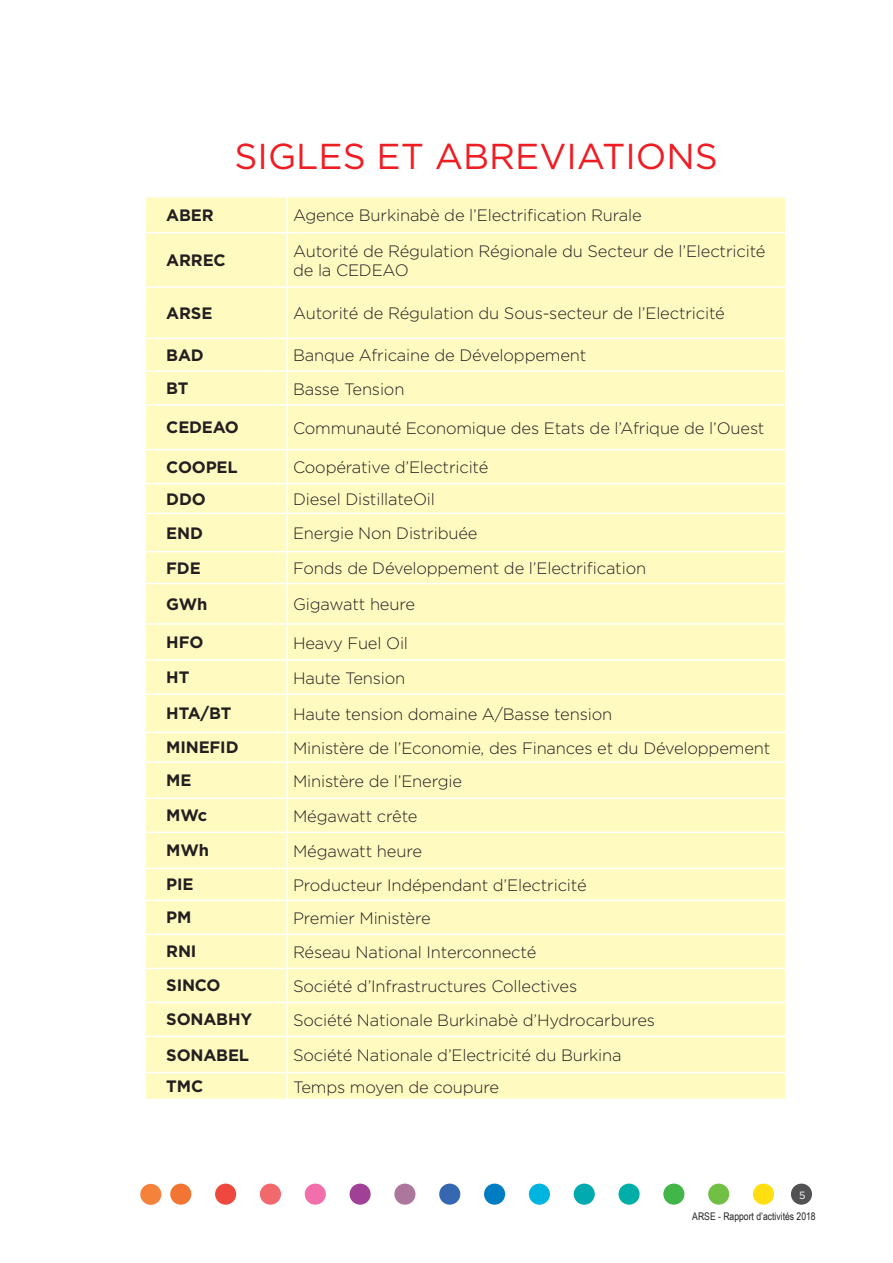
<style>
.page{position:relative;width:893px;height:1263px;background:#fff}
.page>*{position:absolute;margin:0;border:0;box-sizing:border-box;transform-origin:0 0}
.t1{font:36px "Gotham";color:#ee1d23}
.t2{font:300 16.5px/19.8px "Gotham";letter-spacing:-.01em;color:#231f20}
.t3{font:700 16.5px "Gotham";letter-spacing:-.01em;color:#231f20}
.t4{font:10.5px "Arial Narrow";color:#231f20}
.t5{font:10.5px "Gotham";color:#fff}
</style>
<div class="page">
<div style="left:791px;top:1183px;width:21px;height:22px;background:#525154;border-radius:50%"></div>
<div style="left:170px;top:1183px;width:21px;height:22px;background:#f37533;border-radius:50%"></div>
<div style="left:215px;top:1183px;width:21px;height:22px;background:#ef483f;border-radius:50%"></div>
<div style="left:260px;top:1183px;width:21px;height:22px;background:#f1686d;border-radius:50%"></div>
<div style="left:305px;top:1183px;width:21px;height:22px;background:#f16fab;border-radius:50%"></div>
<div style="left:350px;top:1183px;width:21px;height:22px;background:#a14097;border-radius:50%"></div>
<div style="left:394px;top:1183px;width:21px;height:22px;background:#ad779d;border-radius:50%"></div>
<div style="left:439px;top:1183px;width:21px;height:22px;background:#3668b2;border-radius:50%"></div>
<div style="left:484px;top:1183px;width:21px;height:22px;background:#007cc3;border-radius:50%"></div>
<div style="left:529px;top:1183px;width:21px;height:22px;background:#00b4e0;border-radius:50%"></div>
<div style="left:574px;top:1183px;width:21px;height:22px;background:#00aaaf;border-radius:50%"></div>
<div style="left:618px;top:1183px;width:22px;height:22px;background:#00aea8;border-radius:50%"></div>
<div style="left:663px;top:1183px;width:21px;height:22px;background:#42b649;border-radius:50%"></div>
<div style="left:708px;top:1183px;width:21px;height:22px;background:#71bf44;border-radius:50%"></div>
<div style="left:753px;top:1183px;width:21px;height:22px;background:#ffdf0f;border-radius:50%"></div>
<div style="left:140px;top:1184px;width:21px;height:21px;background:#f4823b;border-radius:50%"></div>
<div style="left:146px;top:198px;width:639px;height:901px;background:#fffac0"></div>
<hr style="left:286px;top:198px;width:2px;height:34px;background:#fff">
<hr style="left:145px;top:232px;width:142px;height:1px;background:#fff">
<hr style="left:287px;top:232px;width:500px;height:1px;background:#fff">
<hr style="left:286px;top:233px;width:2px;height:53px;background:#fff">
<hr style="left:145px;top:286px;width:142px;height:2px;background:#fff">
<hr style="left:287px;top:286px;width:500px;height:2px;background:#fff">
<hr style="left:286px;top:288px;width:2px;height:50px;background:#fff">
<hr style="left:145px;top:338px;width:142px;height:1px;background:#fff">
<hr style="left:287px;top:338px;width:500px;height:1px;background:#fff">
<hr style="left:286px;top:339px;width:2px;height:31px;background:#fff">
<hr style="left:145px;top:370px;width:142px;height:2px;background:#fff">
<hr style="left:287px;top:370px;width:500px;height:2px;background:#fff">
<hr style="left:286px;top:372px;width:2px;height:32px;background:#fff">
<hr style="left:145px;top:404px;width:142px;height:2px;background:#fff">
<hr style="left:287px;top:404px;width:500px;height:2px;background:#fff">
<hr style="left:286px;top:406px;width:2px;height:43px;background:#fff">
<hr style="left:145px;top:449px;width:142px;height:1px;background:#fff">
<hr style="left:287px;top:449px;width:500px;height:1px;background:#fff">
<hr style="left:286px;top:450px;width:2px;height:33px;background:#fff">
<hr style="left:145px;top:483px;width:142px;height:1px;background:#fff">
<hr style="left:287px;top:483px;width:500px;height:1px;background:#fff">
<hr style="left:286px;top:484px;width:2px;height:29px;background:#fff">
<hr style="left:145px;top:513px;width:142px;height:1px;background:#fff">
<hr style="left:287px;top:513px;width:500px;height:1px;background:#fff">
<hr style="left:286px;top:514px;width:2px;height:37px;background:#fff">
<hr style="left:145px;top:551px;width:142px;height:1px;background:#fff">
<hr style="left:287px;top:551px;width:500px;height:1px;background:#fff">
<hr style="left:286px;top:552px;width:2px;height:31px;background:#fff">
<hr style="left:145px;top:583px;width:142px;height:1px;background:#fff">
<hr style="left:287px;top:583px;width:500px;height:1px;background:#fff">
<hr style="left:286px;top:584px;width:2px;height:39px;background:#fff">
<hr style="left:145px;top:623px;width:142px;height:2px;background:#fff">
<hr style="left:287px;top:623px;width:500px;height:2px;background:#fff">
<hr style="left:286px;top:625px;width:2px;height:34px;background:#fff">
<hr style="left:145px;top:659px;width:142px;height:2px;background:#fff">
<hr style="left:287px;top:659px;width:500px;height:2px;background:#fff">
<hr style="left:286px;top:661px;width:2px;height:32px;background:#fff">
<hr style="left:145px;top:693px;width:142px;height:2px;background:#fff">
<hr style="left:287px;top:693px;width:500px;height:2px;background:#fff">
<hr style="left:286px;top:695px;width:2px;height:37px;background:#fff">
<hr style="left:145px;top:732px;width:142px;height:1px;background:#fff">
<hr style="left:287px;top:732px;width:500px;height:1px;background:#fff">
<hr style="left:286px;top:733px;width:2px;height:28px;background:#fff">
<hr style="left:145px;top:761px;width:142px;height:2px;background:#fff">
<hr style="left:287px;top:761px;width:500px;height:2px;background:#fff">
<hr style="left:286px;top:763px;width:2px;height:34px;background:#fff">
<hr style="left:145px;top:797px;width:142px;height:2px;background:#fff">
<hr style="left:287px;top:797px;width:500px;height:2px;background:#fff">
<hr style="left:286px;top:799px;width:2px;height:32px;background:#fff">
<hr style="left:145px;top:831px;width:142px;height:2px;background:#fff">
<hr style="left:287px;top:831px;width:500px;height:2px;background:#fff">
<hr style="left:286px;top:833px;width:2px;height:35px;background:#fff">
<hr style="left:145px;top:868px;width:142px;height:1px;background:#fff">
<hr style="left:287px;top:868px;width:500px;height:1px;background:#fff">
<hr style="left:286px;top:869px;width:2px;height:31px;background:#fff">
<hr style="left:145px;top:900px;width:142px;height:1px;background:#fff">
<hr style="left:287px;top:900px;width:500px;height:1px;background:#fff">
<hr style="left:286px;top:901px;width:2px;height:33px;background:#fff">
<hr style="left:145px;top:934px;width:142px;height:1px;background:#fff">
<hr style="left:287px;top:934px;width:500px;height:1px;background:#fff">
<hr style="left:286px;top:935px;width:2px;height:33px;background:#fff">
<hr style="left:145px;top:968px;width:142px;height:1px;background:#fff">
<hr style="left:287px;top:968px;width:500px;height:1px;background:#fff">
<hr style="left:286px;top:969px;width:2px;height:33px;background:#fff">
<hr style="left:145px;top:1002px;width:142px;height:1px;background:#fff">
<hr style="left:287px;top:1002px;width:500px;height:1px;background:#fff">
<hr style="left:286px;top:1003px;width:2px;height:33px;background:#fff">
<hr style="left:145px;top:1036px;width:142px;height:1px;background:#fff">
<hr style="left:287px;top:1036px;width:500px;height:1px;background:#fff">
<hr style="left:286px;top:1037px;width:2px;height:35px;background:#fff">
<hr style="left:145px;top:1072px;width:142px;height:1px;background:#fff">
<hr style="left:287px;top:1072px;width:500px;height:1px;background:#fff">
<hr style="left:286px;top:1073px;width:2px;height:26px;background:#fff">
<h1 class="t1" style="left:235px;top:133px;width:485px">SIGLES ET ABREVIATIONS</h1>
<p class="t3" style="left:166px;top:205px;width:49px">ABER</p>
<p class="t2" style="left:293px;top:205px;width:350px">Agence Burkinabè de l’Electrification Rurale</p>
<p class="t3" style="left:166px;top:251px;width:61px">ARREC</p>
<p class="t2" style="left:293px;top:240px;width:474px">Autorité de Régulation Régionale du Secteur de l’Electricité de la CEDEAO</p>
<p class="t3" style="left:166px;top:303px;width:48px">ARSE</p>
<p class="t2" style="left:293px;top:303px;width:433px">Autorité de Régulation du Sous-secteur de l’Electricité</p>
<p class="t3" style="left:166px;top:345px;width:39px">BAD</p>
<p class="t2" style="left:293px;top:345px;width:295px">Banque Africaine de Développement</p>
<p class="t3" style="left:166px;top:379px;width:24px">BT</p>
<p class="t2" style="left:293px;top:378px;width:113px">Basse Tension</p>
<p class="t3" style="left:166px;top:418px;width:74px">CEDEAO</p>
<p class="t2" style="left:293px;top:418px;width:473px">Communauté Economique des Etats de l’Afrique de l’Ouest</p>
<p class="t3" style="left:166px;top:457px;width:73px">COOPEL</p>
<p class="t2" style="left:293px;top:457px;width:197px">Coopérative d’Electricité</p>
<p class="t3" style="left:166px;top:489px;width:41px">DDO</p>
<p class="t2" style="left:293px;top:489px;width:143px">Diesel DistillateOil</p>
<p class="t3" style="left:166px;top:523px;width:38px">END</p>
<p class="t2" style="left:293px;top:523px;width:186px">Energie Non Distribuée</p>
<p class="t3" style="left:166px;top:558px;width:36px">FDE</p>
<p class="t2" style="left:293px;top:558px;width:355px">Fonds de Développement de l’Electrification</p>
<p class="t3" style="left:166px;top:594px;width:43px">GWh</p>
<p class="t2" style="left:293px;top:594px;width:124px">Gigawatt heure</p>
<p class="t3" style="left:166px;top:633px;width:39px">HFO</p>
<p class="t2" style="left:293px;top:632px;width:117px">Heavy Fuel Oil</p>
<p class="t3" style="left:166px;top:668px;width:25px">HT</p>
<p class="t2" style="left:293px;top:667px;width:114px">Haute Tension</p>
<p class="t3" style="left:166px;top:704px;width:67px">HTA/BT</p>
<p class="t2" style="left:293px;top:704px;width:321px">Haute tension domaine A/Basse tension</p>
<p class="t3" style="left:166px;top:738px;width:74px">MINEFID</p>
<p class="t2" style="left:293px;top:738px;width:479px">Ministère de l’Economie, des Finances et du Développement</p>
<p class="t3" style="left:166px;top:771px;width:27px">ME</p>
<p class="t2" style="left:293px;top:771px;width:170px">Ministère de l’Energie</p>
<p class="t3" style="left:166px;top:806px;width:42px">MWc</p>
<p class="t2" style="left:293px;top:806px;width:126px">Mégawatt crête</p>
<p class="t3" style="left:166px;top:841px;width:44px">MWh</p>
<p class="t2" style="left:293px;top:841px;width:130px">Mégawatt heure</p>
<p class="t3" style="left:166px;top:875px;width:29px">PIE</p>
<p class="t2" style="left:293px;top:875px;width:295px">Producteur Indépendant d’Electricité</p>
<p class="t3" style="left:166px;top:908px;width:27px">PM</p>
<p class="t2" style="left:293px;top:908px;width:139px">Premier Ministère</p>
<p class="t3" style="left:166px;top:942px;width:32px">RNI</p>
<p class="t2" style="left:293px;top:942px;width:245px">Réseau National Interconnecté</p>
<p class="t3" style="left:166px;top:976px;width:56px">SINCO</p>
<p class="t2" style="left:293px;top:976px;width:286px">Société d’Infrastructures Collectives</p>
<p class="t3" style="left:166px;top:1010px;width:87px">SONABHY</p>
<p class="t2" style="left:293px;top:1010px;width:363px">Société Nationale Burkinabè d’Hydrocarbures</p>
<p class="t3" style="left:166px;top:1045px;width:84px">SONABEL</p>
<p class="t2" style="left:293px;top:1045px;width:330px">Société Nationale d’Electricité du Burkina</p>
<p class="t3" style="left:166px;top:1077px;width:38px">TMC</p>
<p class="t2" style="left:293px;top:1076px;width:208px">Temps moyen de coupure</p>
<p class="t5" style="left:799px;top:1188px;width:8px">5</p>
<p class="t4" style="left:692px;top:1208px;width:125px">ARSE - Rapport d’activités 2018</p>
</div>
